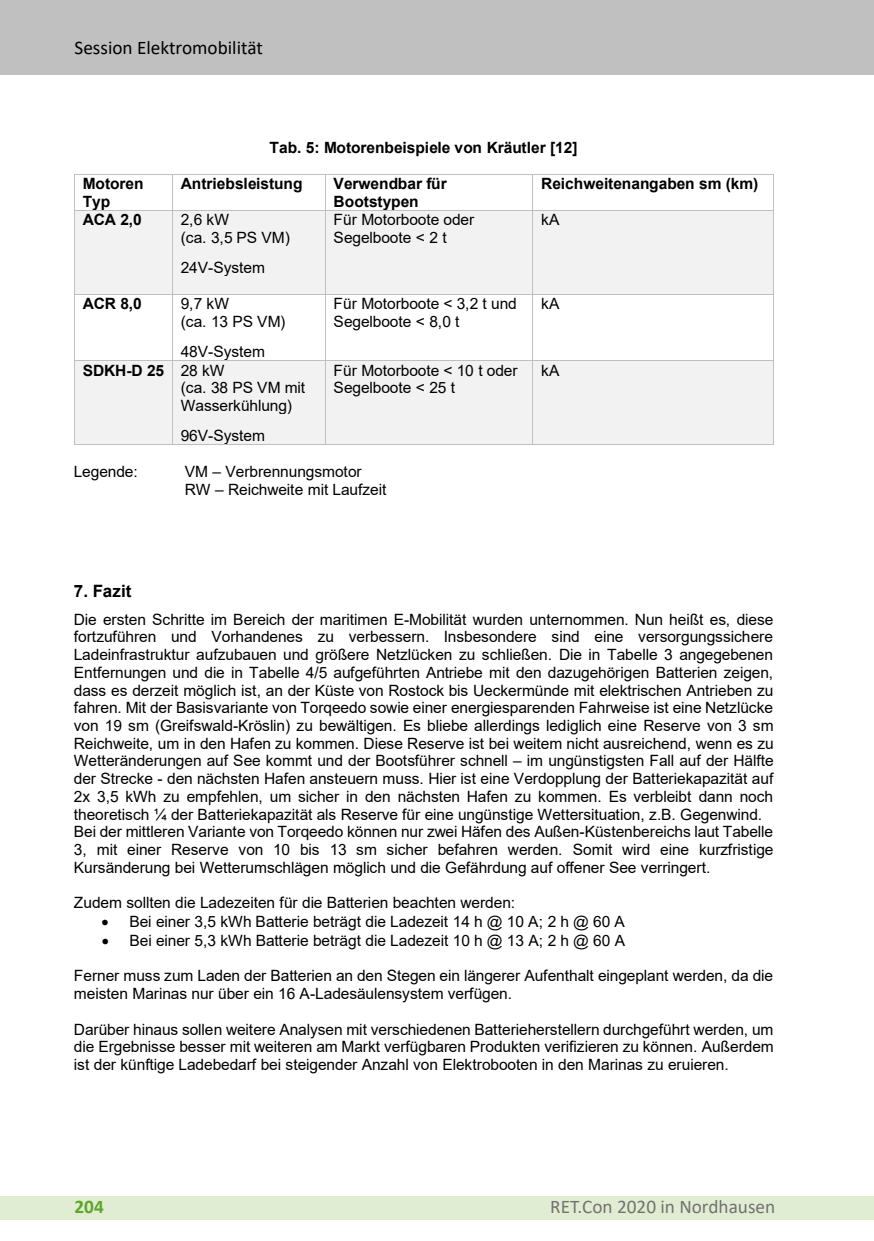
<style>
.page{position:relative;width:874px;height:1241px;background:#fff}
.page>*{position:absolute;margin:0;border:0;box-sizing:border-box;transform-origin:0 0}
.t1{font:19.25px "Calibri";color:#727271}
.t2{font:19.25px "Calibri";color:#000}
.t3{font:700 19.25px "Calibri";color:#5ea72b}
.t4{font:700 16.97px "Arial";color:#000}
.t5{font:15.58px/17.7px "Arial";letter-spacing:-.01em;color:#000}
.t6{font:700 15.58px/17.7px "Arial";letter-spacing:-.01em;color:#000}
.s1{font-weight:700}
</style>
<div class="page">
<div style="left:0;top:1196px;width:873px;height:23px;background:#e1edd2"></div>
<div style="left:0;top:0;width:873px;height:74px;background:#c1c0c0"></div>
<hr style="left:74px;top:174px;width:98px;height:1px;background:#bfbfbf">
<hr style="left:172px;top:174px;width:152px;height:1px;background:#bfbfbf">
<hr style="left:325px;top:174px;width:207px;height:1px;background:#bfbfbf">
<hr style="left:533px;top:174px;width:239px;height:1px;background:#bfbfbf">
<hr style="left:74px;top:174px;width:1px;height:36px;background:#bfbfbf">
<hr style="left:172px;top:174px;width:1px;height:36px;background:#bfbfbf">
<hr style="left:324px;top:174px;width:1px;height:36px;background:#bfbfbf">
<hr style="left:532px;top:174px;width:1px;height:36px;background:#bfbfbf">
<hr style="left:772px;top:174px;width:1px;height:36px;background:#bfbfbf">
<div style="left:74px;top:210px;width:98px;height:84px;background:#f2f2f2"></div>
<div style="left:172px;top:210px;width:153px;height:84px;background:#f2f2f2"></div>
<div style="left:326px;top:210px;width:206px;height:84px;background:#f2f2f2"></div>
<div style="left:533px;top:210px;width:239px;height:84px;background:#f2f2f2"></div>
<hr style="left:74px;top:210px;width:98px;height:1px;background:#bfbfbf">
<hr style="left:172px;top:210px;width:152px;height:1px;background:#bfbfbf">
<hr style="left:325px;top:210px;width:207px;height:1px;background:#bfbfbf">
<hr style="left:533px;top:210px;width:239px;height:1px;background:#bfbfbf">
<hr style="left:74px;top:210px;width:1px;height:84px;background:#bfbfbf">
<hr style="left:172px;top:210px;width:1px;height:84px;background:#bfbfbf">
<hr style="left:324px;top:210px;width:1px;height:84px;background:#bfbfbf">
<hr style="left:532px;top:210px;width:1px;height:84px;background:#bfbfbf">
<hr style="left:772px;top:210px;width:1px;height:84px;background:#bfbfbf">
<hr style="left:74px;top:294px;width:98px;height:1px;background:#bfbfbf">
<hr style="left:172px;top:294px;width:152px;height:1px;background:#bfbfbf">
<hr style="left:325px;top:294px;width:207px;height:1px;background:#bfbfbf">
<hr style="left:533px;top:294px;width:239px;height:1px;background:#bfbfbf">
<hr style="left:74px;top:295px;width:1px;height:65px;background:#bfbfbf">
<hr style="left:172px;top:295px;width:1px;height:65px;background:#bfbfbf">
<hr style="left:324px;top:295px;width:1px;height:65px;background:#bfbfbf">
<hr style="left:532px;top:295px;width:1px;height:65px;background:#bfbfbf">
<hr style="left:772px;top:295px;width:1px;height:65px;background:#bfbfbf">
<div style="left:74px;top:361px;width:98px;height:83px;background:#f2f2f2"></div>
<div style="left:172px;top:361px;width:153px;height:83px;background:#f2f2f2"></div>
<div style="left:326px;top:361px;width:206px;height:83px;background:#f2f2f2"></div>
<div style="left:533px;top:361px;width:239px;height:83px;background:#f2f2f2"></div>
<hr style="left:74px;top:360px;width:98px;height:1px;background:#bfbfbf">
<hr style="left:172px;top:360px;width:152px;height:1px;background:#bfbfbf">
<hr style="left:325px;top:360px;width:207px;height:1px;background:#bfbfbf">
<hr style="left:533px;top:360px;width:239px;height:1px;background:#bfbfbf">
<hr style="left:74px;top:361px;width:1px;height:83px;background:#bfbfbf">
<hr style="left:74px;top:444px;width:98px;height:1px;background:#bfbfbf">
<hr style="left:172px;top:361px;width:1px;height:83px;background:#bfbfbf">
<hr style="left:172px;top:444px;width:152px;height:1px;background:#bfbfbf">
<hr style="left:324px;top:361px;width:1px;height:83px;background:#bfbfbf">
<hr style="left:325px;top:444px;width:207px;height:1px;background:#bfbfbf">
<hr style="left:532px;top:361px;width:1px;height:83px;background:#bfbfbf">
<hr style="left:533px;top:444px;width:239px;height:1px;background:#bfbfbf">
<hr style="left:772px;top:361px;width:1px;height:83px;background:#bfbfbf">
<p class="t2" style="left:74px;top:34px;width:190px">Session Elektromobilität</p>
<p class="t6" style="left:269px;top:138px;width:309px">Tab. 5: Motorenbeispiele von Kräutler [12]</p>
<p class="t6" style="left:83px;top:175px;width:62px">Motoren<br>Typ</p>
<p class="t6" style="left:181px;top:175px;width:123px">Antriebsleistung</p>
<p class="t6" style="left:333px;top:175px;width:115px">Verwendbar für<br>Bootstypen</p>
<p class="t6" style="left:541px;top:175px;width:218px">Reichweitenangaben sm (km)</p>
<p class="t6" style="left:83px;top:211px;width:61px">ACA 2,0</p>
<p class="t5" style="left:181px;top:211px;width:111px">2,6 kW<br>(ca. 3,5 PS VM)</p>
<p class="t5" style="left:181px;top:259px;width:86px">24V-System</p>
<p class="t5" style="left:333px;top:211px;width:142px">Für Motorboote oder<br>Segelboote &lt; 2 t</p>
<p class="t5" style="left:541px;top:211px;width:20px">kA</p>
<p class="t6" style="left:83px;top:295px;width:61px">ACR 8,0</p>
<p class="t5" style="left:181px;top:295px;width:106px">9,7 kW<br>(ca. 13 PS VM)</p>
<p class="t5" style="left:181px;top:342px;width:86px">48V-System</p>
<p class="t5" style="left:181px;top:361px;width:126px;text-indent:-98px"><span class="s1">SDKH-D 25</span> 28 kW<br>(ca. 38 PS VM mit<br>Wasserkühlung)</p>
<p class="t5" style="left:181px;top:426px;width:86px">96V-System</p>
<p class="t5" style="left:333px;top:295px;width:185px">Für Motorboote &lt; 3,2 t und<br>Segelboote &lt; 8,0 t</p>
<p class="t5" style="left:541px;top:295px;width:20px">kA</p>
<p class="t5" style="left:333px;top:361px;width:185px">Für Motorboote &lt; 10 t oder<br>Segelboote &lt; 25 t</p>
<p class="t5" style="left:541px;top:361px;width:20px">kA</p>
<p class="t5" style="left:74px;top:463px;width:65px">Legende:</p>
<p class="t5" style="left:185px;top:463px;width:203px">VM – Verbrennungsmotor<br>RW – Reichweite mit Laufzeit</p>
<p class="t4" style="left:74px;top:579px;width:59px">7. Fazit</p>
<p class="t5" style="left:74px;top:610px;width:701px">Die ersten Schritte im Bereich der maritimen E-Mobilität wurden unternommen. Nun heißt es, diese fortzuführen und Vorhandenes zu verbessern. Insbesondere sind eine versorgungssichere Ladeinfrastruktur aufzubauen und größere Netzlücken zu schließen. Die in Tabelle 3 angegebenen Entfernungen und die in Tabelle 4/5 aufgeführten Antriebe mit den dazugehörigen Batterien zeigen, dass es derzeit möglich ist, an der Küste von Rostock bis Ueckermünde mit elektrischen Antrieben zu fahren. Mit der Basisvariante von Torqeedo sowie einer energiesparenden Fahrweise ist eine Netzlücke von 19 sm (Greifswald-Kröslin) zu bewältigen. Es bliebe allerdings lediglich eine Reserve von 3 sm Reichweite, um in den Hafen zu kommen. Diese Reserve ist bei weitem nicht ausreichend, wenn es zu Wetteränderungen auf See kommt und der Bootsführer schnell – im ungünstigsten Fall auf der Hälfte der Strecke - den nächsten Hafen ansteuern muss. Hier ist eine Verdopplung der Batteriekapazität auf 2x 3,5 kWh zu empfehlen, um sicher in den nächsten Hafen zu kommen. Es verbleibt dann noch theoretisch ¼ der Batteriekapazität als Reserve für eine ungünstige Wettersituation, z.B. Gegenwind.<br>Bei der mittleren Variante von Torqeedo können nur zwei Häfen des Außen-Küstenbereichs laut Tabelle 3, mit einer Reserve von 10 bis 13 sm sicher befahren werden. Somit wird eine kurzfristige Kursänderung bei Wetterumschlägen möglich und die Gefährdung auf offener See verringert.</p>
<p class="t5" style="left:74px;top:893px;width:442px">Zudem sollten die Ladezeiten für die Batterien beachten werden:</p>
<p class="t5" style="left:102px;top:912px;width:524px">• Bei einer 3,5 kWh Batterie beträgt die Ladezeit 14 h @ 10 A; 2 h @ 60 A</p>
<p class="t5" style="left:102px;top:931px;width:524px">• Bei einer 5,3 kWh Batterie beträgt die Ladezeit 10 h @ 13 A; 2 h @ 60 A</p>
<p class="t5" style="left:74px;top:966px;width:700px">Ferner muss zum Laden der Batterien an den Stegen ein längerer Aufenthalt eingeplant werden, da die meisten Marinas nur über ein 16 A-Ladesäulensystem verfügen.</p>
<p class="t5" style="left:74px;top:1020px;width:701px;text-align:justify">Darüber hinaus sollen weitere Analysen mit verschiedenen Batterieherstellern durchgeführt werden, um die Ergebnisse besser mit weiteren am Markt verfügbaren Produkten verifizieren zu können. Außerdem ist der künftige Ladebedarf bei steigender Anzahl von Elektrobooten in den Marinas zu eruieren.</p>
<p class="t3" style="left:74px;top:1192px;width:31px">204</p>
<p class="t1" style="left:550px;top:1193px;width:226px">RET.Con 2020 in Nordhausen</p>
</div>
